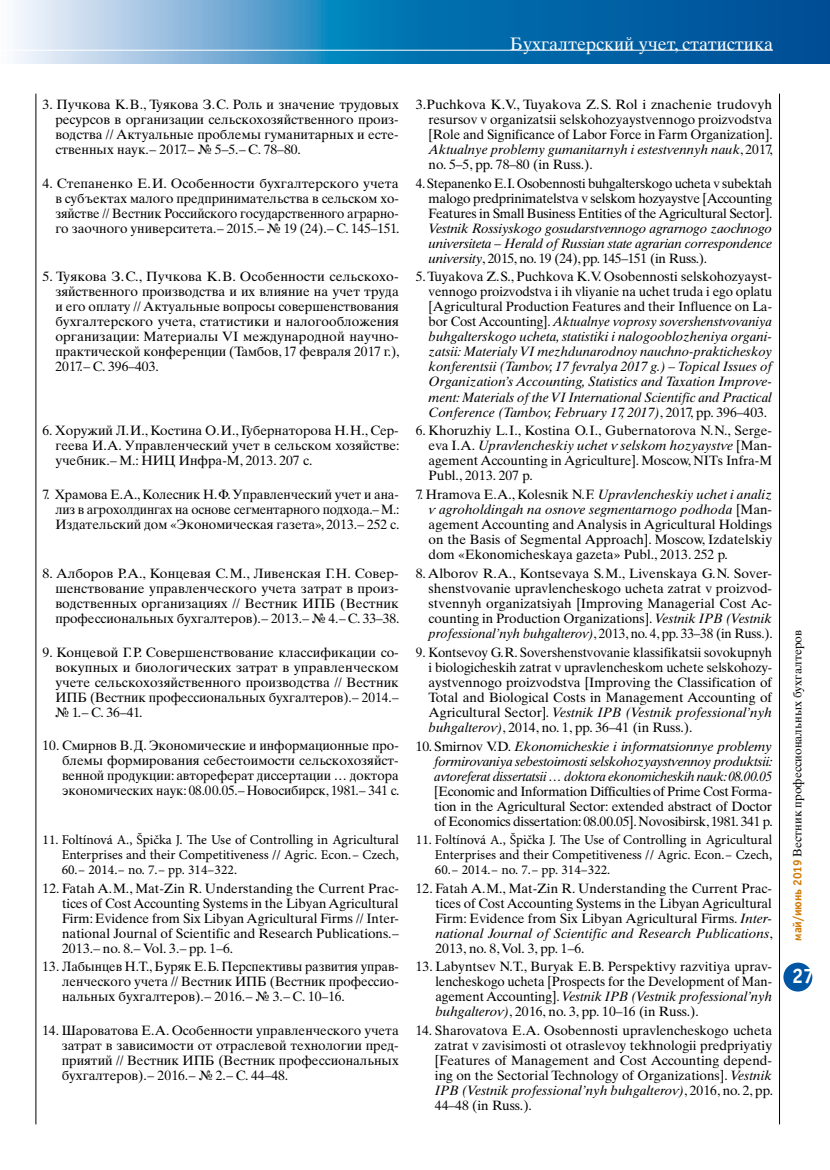
<style>
.page{position:relative;width:830px;height:1170px;background:#fff}
.page>*{position:absolute;margin:0;border:0;box-sizing:border-box;transform-origin:0 0}
.t1{font:21px "Officina Sans Bold ITC";color:#fff}
.t2{font:18px "Times Ten Cyr Upright";color:#fff}
.t3{font:13.5px/15px "Times Ten Cyr Upright";color:#000;text-align:justify}
.t4{font:13.5px/15px "Times Ten Cyr Inclined";color:#000;text-align:right}
.t5{font:13.5px/15px "Times Ten Cyr Inclined";color:#000;text-align:justify;scale:.96 1}
.t6{font:13.5px/15px "Times Ten Cyr Upright";color:#000;text-align:justify;scale:.96 1}
.t7{font:13.5px/15px "Minion Pro";color:#000;text-align:justify}
.t8{font:13.5px/15px "Times Ten Cyr Inclined";letter-spacing:-.02em;color:#000}
.t9{font:13.5px "Times Ten Cyr Upright";letter-spacing:-.02em;color:#000}
.t10{font:12px "Times Ten Cyr Upright";color:#000}
.s1{font-family:"Times Ten Cyr Upright"}
.s2{font-family:"Times Ten Cyr Inclined"}
.s3{font-family:"Officina Sans Bold ITC";color:#d07b07}
</style>
<div class="page">
<svg style="left:14px;top:0;width:815px;height:64px;background:#3987bc"></svg>
<div style="left:783px;top:962px;width:29px;height:29px;background:#0056a4;border-radius:50%"></div>
<hr style="left:0;top:50px;width:772px;height:1px;background:#fff">
<hr style="left:778px;top:94px;width:1px;height:1030px;background:#000">
<hr style="left:36px;top:94px;width:1px;height:1030px;background:#000">
<h2 class="t2" style="left:509px;top:33px;width:264px">Бухгалтерский учет, статистика</h2>
<p class="t3" style="left:55px;top:97px;width:345px;text-indent:-13px">3. Пучкова К.В., Туякова З.С. Роль и значение трудовых ресурсов в организации сельскохозяйственного произ&shy;водства // Актуальные проблемы гуманитарных и есте&shy;ственных наук.– 2017.– № 5–5.– С. 78–80.</p>
<p class="t3" style="left:428px;top:97px;width:345px;text-indent:-13px">3.Puchkova K.V., Tuyakova Z.S. Rol i znachenie trudovyh resursov v organizatsii selskohozyaystvennogo proizvodstva [Role and Significance of Labor Force in Farm Organization].</p>
<p class="t4" style="left:428px;top:142px;width:345px">Aktualnye problemy gumanitarnyh i estestvennyh nauk<span class="s1">, 2017,</span></p>
<p class="t3" style="left:428px;top:157px;width:166px">no. 5–5, pp. 78–80 (in Russ.).</p>
<p class="t3" style="left:55px;top:176px;width:345px;text-indent:-13px">4. Степаненко Е.И. Особенности бухгалтерского учета в субъектах малого предпринимательства в сельском хо&shy;зяйстве // Вестник Российского государственного аграрно&shy;го заочного университета.– 2015.– № 19 (24).– С. 145–151.</p>
<p class="t3" style="left:428px;top:176px;width:345px;text-indent:-13px">4. Stepanenko E.I.Osobennosti buhgalterskogo ucheta v subektah malogo predprinimatelstva v selskom hozyaystve [Accounting Features in Small Business Entities of the Agricultural Sector].</p>
<p class="t8" style="left:428px;top:220px;width:345px">Vestnik Rossiyskogo gosudarstvennogo agrarnogo zaochnogo universiteta – Herald of Russian state agrarian correspondence</p>
<p class="t9" style="left:428px;top:250px;width:280px"><span class="s2">university</span>, 2015, no. 19 (24), pp. 145–151 (in Russ.).</p>
<p class="t3" style="left:55px;top:269px;width:345px;text-align:left;text-indent:-13px">5. Туякова З.С., Пучкова К.В. Особенности сельскохо&shy;зяйственного производства и их влияние на учет труда и его оплату // Актуальные вопросы совершенствования бухгалтерского учета, статистики и налогообложения организации: Материалы VI международной научно-- практической конференции (Тамбов, 17 февраля 2017 г.), 2017.– С. 396–403.</p>
<p class="t3" style="left:428px;top:269px;width:345px;text-indent:-13px">5. Tuyakova Z.S., Puchkova K.V. Osobennosti selskohozyayst&shy;vennogo proizvodstva i ih vliyanie na uchet truda i ego oplatu [Agricultural Production Features and their Influence on La-</p>
<p class="t5" style="left:428px;top:314px;width:359px"><span class="s1">bor Cost Accounting].</span> Aktualnye voprosy sovershenstvovaniya buhgalterskogo ucheta, statistiki i nalogooblozheniya organi&shy;zatsii: Materialy VI mezhdunarodnoy nauchno-prakticheskoy konferentsii (Tambov, 17 fevralya 2017 g.) – Topical Issues of Organization’s Accounting, Statistics and Taxation Improve&shy;ment: Materials of the VI International Scientific and Practical Conference (Tambov, February 17, 2017)<span class="s1">, 2017, pp. 396–403.</span></p>
<p class="t3" style="left:55px;top:423px;width:345px;text-indent:-13px">6. Хоружий Л.И., Костина О.И., Губернаторова Н.Н., Сер&shy;геева И.А. Управленческий учет в сельском хозяйстве: учебник.– М.: НИЦ Инфра--М, 2013. 207 с.</p>
<p class="t3" style="left:415px;top:423px;width:357px">6. Khoruzhiy L.I., Kostina O.I., Gubernatorova N.N., Serge-</p>
<p class="t4" style="left:428px;top:438px;width:345px"><span class="s1">eva I.A.</span> Upravlencheskiy uchet v selskom hozyaystve <span class="s1">[Man-</span></p>
<p class="t3" style="left:428px;top:453px;width:345px">agement Accounting in Agriculture]. Moscow, NITs Infra--M<br>Publ., 2013. 207 p.</p>
<p class="t3" style="left:55px;top:487px;width:345px;text-indent:-13px">7. Храмова Е.А., Колесник Н.Ф.Управленческий учет и ана&shy;лиз в агрохолдингах на основе сегментарного подхода.– М.:<br>Издательский дом «Экономическая газета», 2013.– 252 с.</p>
<p class="t4" style="left:415px;top:487px;width:357px"><span class="s1">7. Hramova E.A., Kolesnik N.F.</span> Upravlencheskiy uchet i analiz v agroholdingah na osnove segmentarnogo podhoda <span class="s1">[Man-</span></p>
<p class="t3" style="left:428px;top:517px;width:345px">agement Accounting and Analysis in Agricultural Holdings on the Basis of Segmental Approach]. Moscow, Izdatelskiy dom «Ekonomicheskaya gazeta» Publ., 2013. 252 p.</p>
<p class="t3" style="left:55px;top:566px;width:345px;text-indent:-13px">8. Алборов Р.А., Концевая С.М., Ливенская Г.Н. Совер&shy;шенствование управленческого учета затрат в произ&shy;водственных организациях // Вестник ИПБ (Вестник профессиональных бухгалтеров).– 2013.– № 4.– С. 33–38.</p>
<p class="t3" style="left:428px;top:566px;width:345px;text-indent:-13px">8. Alborov R.A., Kontsevaya S.M., Livenskaya G.N. Sover&shy;shenstvovanie upravlencheskogo ucheta zatrat v proizvod&shy;stvennyh organizatsiyah [Improving Managerial Cost Ac&shy;counting in Production Organizations]. <span class="s2">Vestnik IPB (Vestnik professional’nyh buhgalterov)</span>, 2013, no. 4, pp. 33–38 (in Russ.).</p>
<p class="t3" style="left:55px;top:644px;width:345px;text-indent:-13px">9. Концевой Г.Р. Совершенствование классификации со&shy;вокупных и биологических затрат в управленческом учете сельскохозяйственного производства // Вестник ИПБ (Вестник профессиональных бухгалтеров).– 2014.– № 1.– С. 36–41.</p>
<p class="t6" style="left:428px;top:644px;width:359px;text-indent:-13px">9. Kontsevoy G.R. Sovershenstvovanie klassifikatsii sovokupnyh i biologicheskih zatrat v upravlencheskom uchete selskohozy&shy;aystvennogo proizvodstva [Improving the Classification of Total and Biological Costs in Management Accounting of</p>
<p class="t4" style="left:428px;top:704px;width:345px"><span class="s1">Agricultural Sector]</span>. Vestnik IPB (Vestnik professional’nyh</p>
<p class="t3" style="left:428px;top:719px;width:265px"><span class="s2">buhgalterov)</span>, 2014, no. 1, pp. 36–41 (in Russ.).</p>
<p class="t3" style="left:62px;top:738px;width:339px;text-indent:-20px">10. Смирнов В.Д. Экономические и информационные про&shy;блемы формирования себестоимости сельскохозяйст&shy;венной продукции: автореферат диссертации … доктора экономических наук: 08.00.05.– Новосибирск, 1981.– 341 c.</p>
<p class="t4" style="left:434px;top:738px;width:339px;text-align:justify;text-indent:-18px"><span class="s1">10. Smirnov V.D.</span> Ekonomicheskie i informatsionnye problemy formirovaniya sebestoimosti selskohozyaystvennoy produktsii: avtoreferat dissertatsii … doktora ekonomicheskih nauk: 08.00.05</p>
<p class="t3" style="left:434px;top:783px;width:340px">[Economic and Information Difficulties of Prime Cost Forma&shy;tion in the Agricultural Sector: extended abstract of Doctor of Economics dissertation: 08.00.05]. Novosibirsk, 1981. 341 p.</p>
<p class="t7" style="left:62px;top:832px;width:338px;text-indent:-19px">11. Foltínová A., Špička J. The Use of Controlling in Agricultural Enterprises and their Competitiveness // Agric. Econ.– Czech, 60.– 2014.– no. 7.– pp. 314–322.</p>
<p class="t7" style="left:435px;top:832px;width:338px;text-indent:-19px">11. Foltínová A., Špička J. The Use of Controlling in Agricultural Enterprises and their Competitiveness // Agric. Econ.– Czech, 60.– 2014.– no. 7.– pp. 314–322.</p>
<p class="t3" style="left:62px;top:880px;width:338px;text-indent:-19px">12. Fatah A.M., Mat--Zin R. Understanding the Current Prac&shy;tices of Cost Accounting Systems in the Libyan Agricultural Firm: Evidence from Six Libyan Agricultural Firms // Inter&shy;national Journal of Scientific and Research Publications.– 2013.– no. 8.– Vol. 3.– pp. 1–6.</p>
<p class="t3" style="left:435px;top:880px;width:338px;text-indent:-20px">12. Fatah A.M., Mat--Zin R. Understanding the Current Prac&shy;tices of Cost Accounting Systems in the Libyan Agricultural Firm: Evidence from Six Libyan Agricultural Firms. <span class="s2">Inter-</span></p>
<p class="t4" style="left:435px;top:925px;width:339px">national Journal of Scientific and Research Publications<span class="s1">,</span></p>
<p class="t3" style="left:435px;top:940px;width:151px">2013, no. 8, Vol. 3, pp. 1–6.</p>
<p class="t6" style="left:62px;top:959px;width:352px;text-indent:-20px">13. Лабынцев Н.Т., Буряк Е.Б. Перспективы развития управ&shy;ленческого учета // Вестник ИПБ (Вестник профессио&shy;нальных бухгалтеров).– 2016.– № 3.– С. 10–16.</p>
<p class="t3" style="left:415px;top:959px;width:357px;text-align:right">13. Labyntsev N.T., Buryak E.B. Perspektivy razvitiya uprav&shy;lencheskogo ucheta [Prospects for the Development of Man-</p>
<p class="t4" style="left:435px;top:989px;width:338px"><span class="s1">agement Accounting].</span> Vestnik IPB (Vestnik professional’nyh</p>
<p class="t3" style="left:435px;top:1004px;width:265px"><span class="s2">buhgalterov)</span>, 2016, no. 3, pp. 10–16 (in Russ.).</p>
<p class="t3" style="left:62px;top:1022px;width:338px;text-indent:-19px">14. Шароватова Е.А. Особенности управленческого учета затрат в зависимости от отраслевой технологии пред&shy;приятий // Вестник ИПБ (Вестник профессиональных бухгалтеров).– 2016.– № 2.– С. 44–48.</p>
<p class="t3" style="left:435px;top:1022px;width:338px;text-indent:-19px">14. Sharovatova E.A. Osobennosti upravlencheskogo ucheta zatrat v zavisimosti ot otraslevoy tekhnologii predpriyatiy [Features of Management and Cost Accounting depend&shy;ing on the Sectorial Technology of Organizations]. <span class="s2">Vestnik</span></p>
<p class="t4" style="left:435px;top:1082px;width:339px">IPB (Vestnik professional’nyh buhgalterov)<span class="s1">, 2016, no. 2, pp.</span></p>
<p class="t3" style="left:435px;top:1097px;width:98px">44–48 (in Russ.).</p>
<p class="t10" style="left:790px;top:940px;width:312px;rotate:-90deg"><span class="s3">май/июнь 2019</span> Вестник профессиональных бухгалтеров</p>
<h1 class="t1" style="left:791px;top:961px;width:24px">27</h1>
</div>
